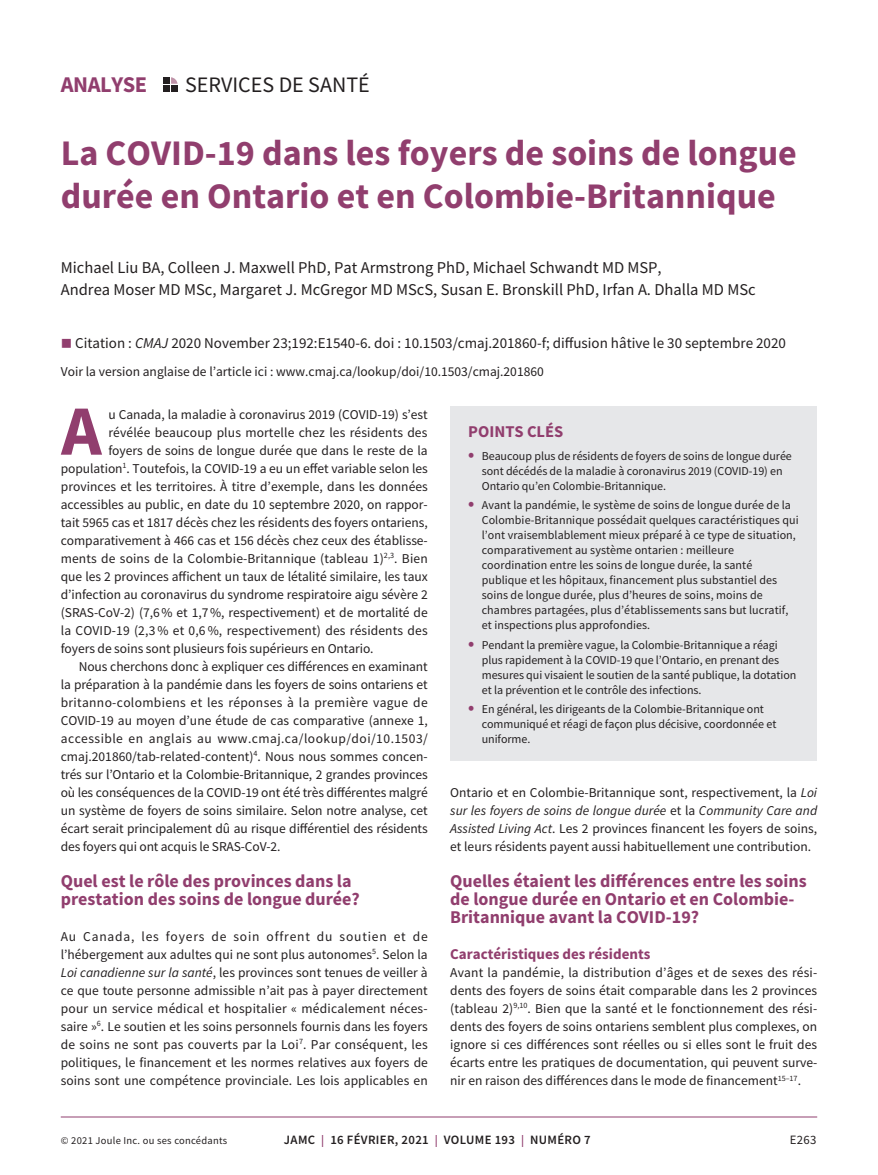
<style>
.page{position:relative;width:878px;height:1175px;background:#fff}
.page>*{position:absolute;margin:0;border:0;box-sizing:border-box;transform-origin:0 0}
.t1{font:700 70.65px "Source Sans Pro";color:#913e6e}
.t2{font:700 36px/43.2px "Source Sans Pro";color:#913e6e}
.t3{font:700 22.5px "Source Sans Pro";letter-spacing:-.02em;color:#913e6e}
.t4{font:22.05px "Source Sans Pro";color:#231f20}
.t5{font:700 18px/18px "Source Sans Pro";color:#913e6e}
.t6{font:16.5px/22.5px "Source Sans Pro";color:#231f20}
.t7{font:700 16.5px "Source Sans Pro";color:#913e6e}
.t8{font:15px "Source Sans Pro";color:#231f20}
.t9{font:700 15px "Source Sans Pro";color:#913e6e}
.t10{font:13.5px/18px "Source Sans Pro";letter-spacing:-.005em;color:#231f20;text-align:justify}
.t11{font:13.5px "Source Sans Pro";letter-spacing:.035em;color:#231f20}
.t12{font:13.5px "Source Sans Pro";letter-spacing:.025em;color:#231f20}
.t13{font:600 12.75px "Source Sans Pro";letter-spacing:.025em;color:#231f20}
.t14{font:12.75px "Source Sans Pro";color:#231f20}
.t15{font:12px/15px "Source Sans Pro";letter-spacing:.005em;color:#231f20}
.t16{font:10.5px "Source Sans Pro";letter-spacing:.025em;color:#231f20}
.s1{color:#913e6e}
.s2{font-style:italic}
.s3{font-weight:700;font-size:18px;color:#913e6e}
.s4{font-size:12px;color:#913e6e}
</style>
<div class="page">
<hr style="left:61px;top:1116px;width:756px;height:1px;background:#913e6e">
<div style="left:163px;top:77px;width:6px;height:7px;background:#231f20"></div>
<div style="left:163px;top:85px;width:6px;height:7px;background:#231f20"></div>
<svg style="left:171px;top:77px;width:6px;height:7px"></svg>
<div style="left:171px;top:85px;width:6px;height:7px;background:#231f20"></div>
<div style="left:450px;top:406px;width:367px;height:355px;background:#e6e7e9"></div>
<h3 class="t3" style="left:61px;top:69px;width:88px">ANALYSE</h3>
<h3 class="t4" style="left:185px;top:70px;width:186px">SERVICES DE SANTÉ</h3>
<h2 class="t2" style="left:61px;top:131px;width:737px">La COVID-19 dans les foyers de soins de longue durée en Ontario et en Colombie-Britannique</h2>
<p class="t6" style="left:61px;top:256px;width:696px">Michael Liu BA, Colleen J. Maxwell PhD, Pat Armstrong PhD, Michael Schwandt MD MSP,<br>Andrea Moser MD MSc, Margaret J. McGregor MD MScS, Susan E. Bronskill PhD, Irfan A. Dhalla MD MSc</p>
<p class="t8" style="left:61px;top:333px;width:726px"><span class="s1">■</span> Citation : <span class="s2">CMAJ</span> 2020 November 23;192:E1540-6. doi : 10.1503/cmaj.201860-f; diffusion hâtive le 30 septembre 2020</p>
<p class="t10" style="left:61px;top:363px;width:484px">Voir la version anglaise de l’article ici : www.cmaj.ca/lookup/doi/10.1503/cmaj.201860</p>
<h1 class="t1" style="left:61px;top:383px;width:42px">A</h1>
<p class="t10" style="left:108px;top:405px;width:321px">u Canada, la maladie à coronavirus 2019 (COVID-19) s’est</p>
<p class="t10" style="left:108px;top:423px;width:320px">révélée beaucoup plus mortelle chez les résidents des</p>
<p class="t10" style="left:108px;top:441px;width:321px">foyers de soins de longue durée que dans le reste de la</p>
<p class="t10" style="left:61px;top:459px;width:368px">population<sup>1</sup>. Toutefois, la COVID-19 a eu un effet variable selon les</p>
<p class="t10" style="left:61px;top:477px;width:368px">provinces et les territoires. À titre d’exemple, dans les données</p>
<p class="t10" style="left:61px;top:495px;width:367px">accessibles au public, en date du 10 septembre 2020, on rappor-</p>
<p class="t10" style="left:61px;top:513px;width:368px">tait 5965 cas et 1817 décès chez les résidents des foyers ontariens,</p>
<p class="t10" style="left:61px;top:531px;width:368px">comparativement à 466 cas et 156 décès chez ceux des établisse-</p>
<p class="t10" style="left:61px;top:549px;width:368px">ments de soins de la Colombie-Britannique (tableau 1)<sup>2,3</sup>. Bien</p>
<p class="t10" style="left:61px;top:567px;width:368px">que les 2 provinces affichent un taux de létalité similaire, les taux</p>
<p class="t10" style="left:61px;top:585px;width:368px">d’infection au coronavirus du syndrome respiratoire aigu sévère 2</p>
<p class="t10" style="left:61px;top:603px;width:368px">(SRAS-CoV-2) (7,6% et 1,7%, respectivement) et de mortalité de</p>
<p class="t10" style="left:61px;top:621px;width:368px">la COVID-19 (2,3 % et 0,6 %, respectivement) des résidents des</p>
<p class="t10" style="left:61px;top:639px;width:314px">foyers de soins sont plusieurs fois supérieurs en Ontario.</p>
<p class="t10" style="left:79px;top:657px;width:350px">Nous cherchons donc à expliquer ces différences en examinant</p>
<p class="t10" style="left:61px;top:675px;width:368px">la préparation à la pandémie dans les foyers de soins ontariens et</p>
<p class="t12" style="left:61px;top:693px;width:368px">britanno-colombiens et les réponses à la première vague de</p>
<p class="t10" style="left:61px;top:711px;width:368px">COVID-19 au moyen d’une étude de cas comparative (annexe 1,</p>
<p class="t11" style="left:61px;top:729px;width:368px">accessible en anglais au www.cmaj.ca/lookup/doi/10.1503/</p>
<p class="t10" style="left:61px;top:747px;width:368px">cmaj.201860/tab-related-content)<sup>4</sup>. Nous nous sommes concen-</p>
<p class="t10" style="left:61px;top:765px;width:368px">trés sur l’Ontario et la Colombie-Britannique, 2 grandes provinces</p>
<p class="t10" style="left:61px;top:783px;width:368px">où les conséquences de la COVID-19 ont été très différentes malgré</p>
<p class="t10" style="left:61px;top:801px;width:368px">un système de foyers de soins similaire. Selon notre analyse, cet</p>
<p class="t10" style="left:61px;top:819px;width:368px">écart serait principalement dû au risque différentiel des résidents</p>
<p class="t10" style="left:61px;top:837px;width:221px">des foyers qui ont acquis le SRAS-CoV-2.</p>
<h3 class="t5" style="left:61px;top:871px;width:301px">Quel est le rôle des provinces dans la prestation des soins de longue durée?</h3>
<p class="t10" style="left:61px;top:927px;width:368px">Au Canada, les foyers de soin offrent du soutien et de l’hébergement aux adultes qui ne sont plus autonomes<sup>5</sup>. Selon la <span class="s2">Loi canadienne sur la santé</span>, les provinces sont tenues de veiller à ce que toute personne admissible n’ait pas à payer directement pour un service médical et hospitalier « médicalement néces&shy;saire »<sup>6</sup>. Le soutien et les soins personnels fournis dans les foyers de soins ne sont pas couverts par la Loi<sup>7</sup>. Par conséquent, les politiques, le financement et les normes relatives aux foyers de soins sont une compétence provinciale. Les lois applicables en</p>
<p class="t7" style="left:468px;top:420px;width:97px">POINTS CLÉS</p>
<p class="t15" style="left:482px;top:448px;width:311px;text-indent:-14px"><span class="s3">•</span> Beaucoup plus de résidents de foyers de soins de longue durée sont décédés de la maladie à coronavirus 2019 (COVID-19) en<br>Ontario qu’en Colombie-Britannique.</p>
<p class="t15" style="left:482px;top:497px;width:318px;text-indent:-14px"><span class="s3">•</span> Avant la pandémie, le système de soins de longue durée de la Colombie-Britannique possédait quelques caractéristiques qui l’ont vraisemblablement mieux préparé à ce type de situation, comparativement au système ontarien : meilleure coordination entre les soins de longue durée, la santé publique et les hôpitaux, financement plus substantiel des soins de longue durée, plus d’heures de soins, moins de chambres partagées, plus d’établissements sans but lucratif, et inspections plus approfondies.</p>
<p class="t15" style="left:482px;top:637px;width:316px;text-indent:-14px"><span class="s3">•</span> Pendant la première vague, la Colombie-Britannique a réagi plus rapidement à la COVID-19 que l’Ontario, en prenant des mesures qui visaient le soutien de la santé publique, la dotation et la prévention et le contrôle des infections.</p>
<p class="t15" style="left:482px;top:701px;width:296px;text-indent:-14px"><span class="s3">•</span> En général, les dirigeants de la Colombie-Britannique ont communiqué et réagi de façon plus décisive, coordonnée et uniforme.</p>
<p class="t10" style="left:450px;top:783px;width:368px">Ontario et en Colombie-Britannique sont, respectivement, la <span class="s2">Loi sur les foyers de soins de longue durée</span> et la <span class="s2">Community Care and Assisted Living Act</span>. Les 2 provinces financent les foyers de soins, et leurs résidents payent aussi habituellement une contribution.</p>
<h3 class="t5" style="left:450px;top:871px;width:358px">Quelles étaient les différences entre les soins de longue durée en Ontario et en Colombie-<br>Britannique avant la COVID-19?</h3>
<p class="t9" style="left:450px;top:943px;width:202px">Caractéristiques des résidents</p>
<p class="t10" style="left:450px;top:963px;width:368px">Avant la pandémie, la distribution d’âges et de sexes des rési&shy;dents des foyers de soins était comparable dans les 2 provinces (tableau 2)<sup>9,10</sup>. Bien que la santé et le fonctionnement des rési&shy;dents des foyers de soins ontariens semblent plus complexes, on ignore si ces différences sont réelles ou si elles sont le fruit des écarts entre les pratiques de documentation, qui peuvent surve&shy;nir en raison des différences dans le mode de financement<sup>15–17</sup>.</p>
<p class="t16" style="left:61px;top:1134px;width:168px">© 2021 Joule Inc. ou ses concédants</p>
<p class="t13" style="left:284px;top:1131px;width:308px">JAMC <span class="s4">|</span> 16 FÉVRIER, 2021 <span class="s4">|</span> VOLUME 193 <span class="s4">|</span> NUMÉRO 7</p>
<p class="t14" style="left:789px;top:1132px;width:28px">E263</p>
</div>
